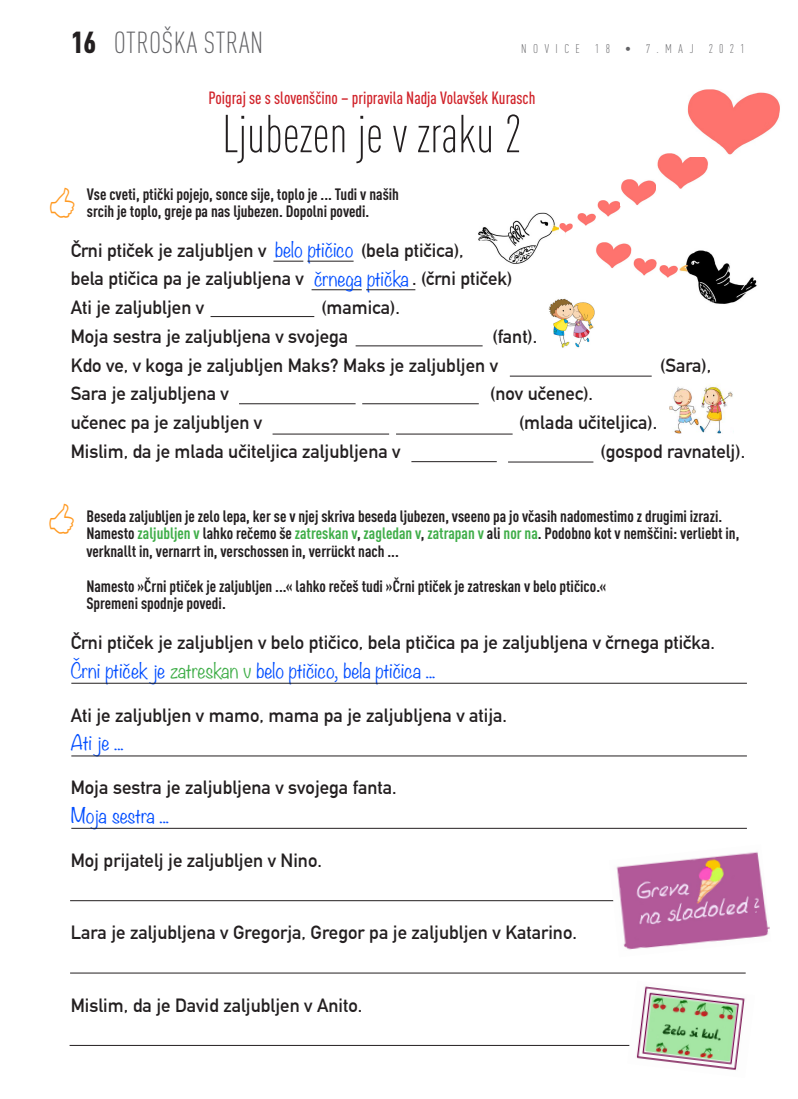
<style>
.page{position:relative;width:798px;height:1099px;background:#fff}
.page>*{position:absolute;margin:0;border:0;box-sizing:border-box;transform-origin:0 0}
.t1{font:300 condensed 52.5px "DIN Pro";color:#231f20;scale:.96 1}
.t2{font:300 condensed 30px "DIN Pro";letter-spacing:.02em;color:#636366}
.t3{font:700 18.75px/28.8px "DIN Alternate";color:#231f20}
.t4{font:300 18.75px "Noteworthy";color:#004dff}
.t5{font:300 18.75px "Noteworthy";letter-spacing:-.02em;color:#004dff}
.t6{font:500 condensed 17.5px "DIN Pro";color:#d1232a}
.t7{font:700 condensed 16.25px/17.5px "DIN Pro";color:#231f20}
.t8{font:300 condensed 12.5px "DIN Pro";letter-spacing:.52em;color:#636366}
.s1{font-weight:900;color:#231f20}
.s2{font-family:"Noteworthy";font-weight:300;color:#004dff}
.s3{color:#40ae49}
</style>
<div class="page">
<hr style="left:273px;top:261px;width:30px;height:1px;background:#231f20">
<img style="left:669px;top:385px;width:64px;height:48px">
<img style="left:478px;top:212px;width:81px;height:52px">
<hr style="left:311px;top:289px;width:50px;height:1px;background:#231f20">
<hr style="left:366px;top:289px;width:49px;height:1px;background:#231f20">
<hr style="left:210px;top:316px;width:104px;height:1px;background:#231f20">
<hr style="left:355px;top:345px;width:127px;height:1px;background:#231f20">
<hr style="left:509px;top:376px;width:142px;height:1px;background:#231f20">
<hr style="left:239px;top:403px;width:116px;height:1px;background:#231f20">
<hr style="left:362px;top:403px;width:116px;height:1px;background:#231f20">
<hr style="left:272px;top:434px;width:117px;height:1px;background:#231f20">
<hr style="left:396px;top:434px;width:116px;height:1px;background:#231f20">
<hr style="left:411px;top:461px;width:85px;height:1px;background:#231f20">
<hr style="left:307px;top:261px;width:46px;height:1px;background:#231f20">
<img style="left:674px;top:250px;width:83px;height:54px">
<svg style="left:559px;top:223px;width:13px;height:9px"></svg>
<img style="left:659px;top:266px;width:18px;height:12px">
<img style="left:577px;top:214px;width:18px;height:12px">
<img style="left:597px;top:200px;width:23px;height:16px">
<img style="left:621px;top:180px;width:35px;height:25px">
<img style="left:657px;top:154px;width:50px;height:35px">
<img style="left:685px;top:89px;width:95px;height:67px">
<img style="left:633px;top:259px;width:23px;height:16px">
<img style="left:596px;top:243px;width:35px;height:25px">
<img style="left:548px;top:298px;width:47px;height:50px">
<hr style="left:71px;top:683px;width:675px;height:1px;background:#231f20">
<hr style="left:71px;top:755px;width:675px;height:1px;background:#231f20">
<hr style="left:71px;top:828px;width:675px;height:1px;background:#231f20">
<hr style="left:70px;top:900px;width:675px;height:1px;background:#231f20">
<hr style="left:70px;top:972px;width:675px;height:1px;background:#231f20">
<hr style="left:70px;top:1045px;width:674px;height:1px;background:#231f20">
<img style="left:608px;top:852px;width:162px;height:98px">
<img style="left:627px;top:986px;width:118px;height:85px">
<hr style="left:508px;top:461px;width:85px;height:1px;background:#231f20">
<h2 class="t2" style="left:71px;top:27px;width:194px"><span class="s1">16</span> OTROŠKA STRAN</h2>
<p class="t8" style="left:521px;top:42px;width:225px">NOVICE 18 • 7.MAJ 2021</p>
<p class="t6" style="left:208px;top:91px;width:328px">Poigraj se s slovenščino – pripravila Nadja Volavšek Kurasch</p>
<h1 class="t1" style="left:222px;top:106px;width:313px">Ljubezen je v zraku 2</h1>
<p class="t7" style="left:87px;top:185px;width:313px">Vse cveti, ptički pojejo, sonce sije, toplo je ... Tudi v naših srcih je toplo, greje pa nas ljubezen. Dopolni povedi.</p>
<p class="t3" style="left:71px;top:234px;width:235px">Črni ptiček je zaljubljen v bela ptičica pa je zaljubljena v</p>
<p class="t3" style="left:275px;top:234px;width:190px"><span class="s2">belo ptičico</span> (bela ptičica),</p>
<p class="t3" style="left:314px;top:263px;width:200px"><span class="s2">črnega ptička</span> . (črni ptiček)</p>
<p class="t3" style="left:71px;top:292px;width:135px">Ati je zaljubljen v</p>
<p class="t3" style="left:71px;top:292px;width:330px;text-indent:250px">(mamica).<br>Moja sestra je zaljubljena v svojega</p>
<p class="t3" style="left:71px;top:320px;width:468px;text-indent:421px">(fant).<br>Kdo ve, v koga je zaljubljen Maks? Maks je zaljubljen v</p>
<p class="t3" style="left:660px;top:349px;width:53px">(Sara),</p>
<p class="t3" style="left:71px;top:378px;width:160px">Sara je zaljubljena v</p>
<p class="t3" style="left:490px;top:378px;width:104px">(nov učenec).</p>
<p class="t3" style="left:71px;top:407px;width:193px">učenec pa je zaljubljen v</p>
<p class="t3" style="left:519px;top:407px;width:140px">(mlada učiteljica).</p>
<p class="t3" style="left:71px;top:435px;width:331px">Mislim, da je mlada učiteljica zaljubljena v</p>
<p class="t3" style="left:600px;top:435px;width:146px">(gospod ravnatelj).</p>
<p class="t7" style="left:86px;top:507px;width:654px">Beseda zaljubljen je zelo lepa, ker se v njej skriva beseda ljubezen, vseeno pa jo včasih nadomestimo z drugimi izrazi.<br>Namesto <span class="s3">zaljubljen v</span> lahko rečemo še <span class="s3">zatreskan v</span>, <span class="s3">zagledan v</span>, <span class="s3">zatrapan v</span> ali <span class="s3">nor na</span>. Podobno kot v nemščini: verliebt in, verknallt in, vernarrt in, verschossen in, verrückt nach ...</p>
<p class="t7" style="left:86px;top:577px;width:521px">Namesto »Črni ptiček je zaljubljen ...« lahko rečeš tudi »Črni ptiček je zatreskan v belo ptičico.«<br>Spremeni spodnje povedi.</p>
<p class="t3" style="left:71px;top:627px;width:645px">Črni ptiček je zaljubljen v belo ptičico, bela ptičica pa je zaljubljena v črnega ptička.</p>
<p class="t4" style="left:71px;top:654px;width:366px">Črni ptiček je <span class="s3">zatreskan v</span> belo ptičico, bela ptičica ...</p>
<p class="t3" style="left:71px;top:699px;width:437px">Ati je zaljubljen v mamo, mama pa je zaljubljena v atija.</p>
<p class="t4" style="left:71px;top:726px;width:54px">Ati je ...</p>
<p class="t3" style="left:71px;top:772px;width:327px">Moja sestra je zaljubljena v svojega fanta.</p>
<p class="t5" style="left:71px;top:799px;width:100px">Moja sestra ...</p>
<p class="t3" style="left:71px;top:844px;width:253px">Moj prijatelj je zaljubljen v Nino.</p>
<p class="t3" style="left:71px;top:917px;width:507px">Lara je zaljubljena v Gregorja, Gregor pa je zaljubljen v Katarino.</p>
<p class="t3" style="left:71px;top:989px;width:293px">Mislim, da je David zaljubljen v Anito.</p>
</div>
